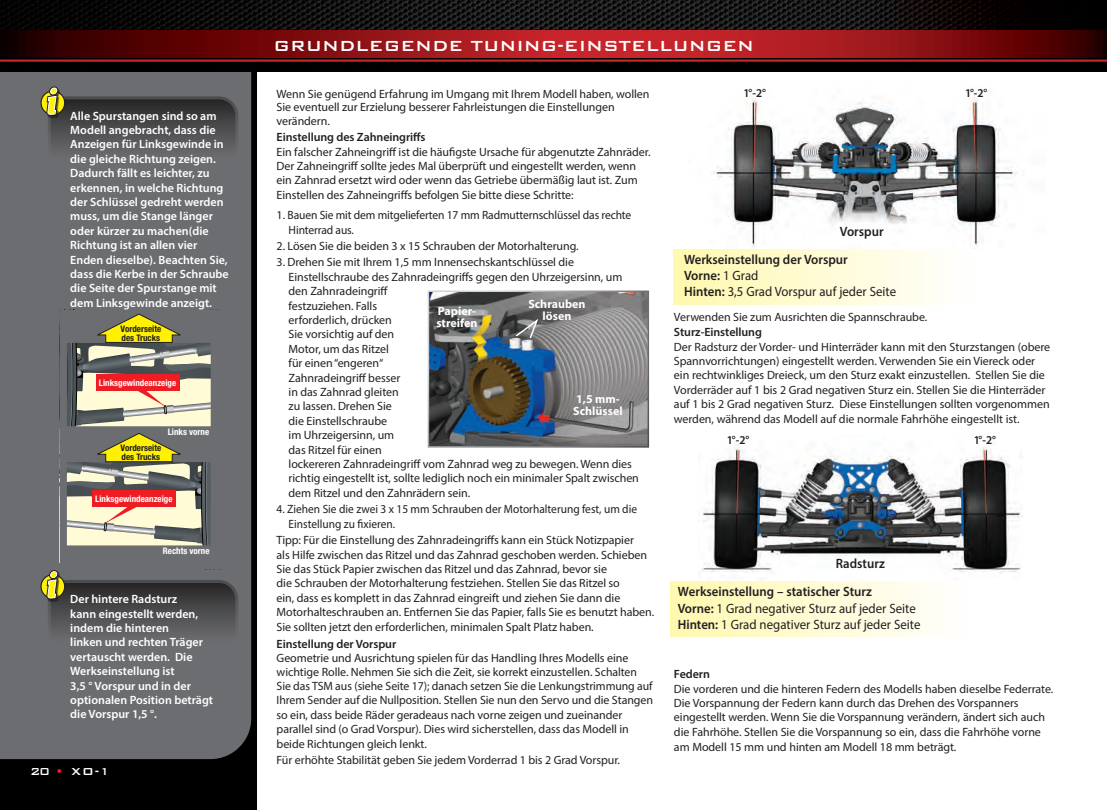
<style>
.page{position:relative;width:1107px;height:810px;background:#fff}
.page>*{position:absolute;margin:0;border:0;box-sizing:border-box;transform-origin:0 0}
.t1{font:19.5px "Bank Gothic Medium BT";color:#fff}
.t2{font:13.5px "Myriad Pro";color:#231f20;scale:.95 1}
.t3{font:600 13.5px "Myriad Pro";color:#231f20;scale:.95 1}
.t4{font:13.5px "Bank Gothic Medium BT";color:#fff}
.t5{font:12px/14.4px "Myriad Pro";letter-spacing:-.005em;color:#231f20}
.t6{font:600 12px/14.4px "Myriad Pro";color:#fff}
.t7{font:12px/15px "Myriad Pro";letter-spacing:-.005em;color:#231f20;scale:.95 1}
.t8{font:600 12px "Myriad Pro";letter-spacing:-.005em;color:#231f20}
.t9{font:700 12px/12px "Myriad Pro";color:#fff}
.t10{font:600 12px "Myriad Pro";letter-spacing:-.005em;color:#231f20;scale:.95 1}
.t11{font:700 condensed 9px "Helvetica Neue";color:#fff}
.t12{font:700 condensed 9px/9px "Helvetica Neue";color:#231f20}
.s1{color:#ee1d23}
.s2{font-weight:400}
.s3{font-weight:600}
</style>
<div class="page">
<div style="left:0;top:13px;width:256px;height:797px;background:#000"></div>
<div style="left:0;top:72px;width:251px;height:687px;background:#6c6d70"></div>
<img style="left:0;top:0;width:1107px;height:71px">
<svg style="left:0;top:30px;width:1107px;height:27px;background:#871114"></svg>
<hr style="left:0;top:59px;width:1107px;height:3px;background:#c8242b">
<img style="left:711px;top:97px;width:307px;height:150px">
<img style="left:699px;top:443px;width:324px;height:139px">
<svg style="left:41px;top:91px;width:24px;height:24px"></svg>
<div style="left:40px;top:91px;width:25px;height:24px;border:1px solid #231f20;border-radius:50%"></div>
<div style="left:47px;top:88px;width:13px;height:31px;background:#231f20;opacity:.75"></div>
<div style="left:49px;top:86px;width:9px;height:10px;border:3px solid #231f20;border-radius:50%"></div>
<div style="left:50px;top:88px;width:7px;height:6px;background:#fff101;border-radius:50%"></div>
<div style="left:50px;top:88px;width:7px;height:6px;border:1px solid #fff;border-radius:50%"></div>
<svg style="left:45px;top:93px;width:192px;height:86px;background:#585856"></svg>
<div style="left:48px;top:580px;width:190px;height:84px;border:3px solid #fff;border-radius:18px"></div>
<svg style="left:41px;top:575px;width:24px;height:23px"></svg>
<div style="left:40px;top:574px;width:25px;height:25px;border:1px solid #231f20;border-radius:50%"></div>
<div style="left:47px;top:572px;width:13px;height:30px;background:#231f20;opacity:.75"></div>
<div style="left:49px;top:570px;width:9px;height:9px;border:3px solid #231f20;border-radius:50%"></div>
<div style="left:50px;top:571px;width:7px;height:7px;background:#fff101;border-radius:50%"></div>
<div style="left:50px;top:571px;width:7px;height:7px;border:1px solid #fff;border-radius:50%"></div>
<svg style="left:45px;top:576px;width:192px;height:86px;background:#585856"></svg>
<svg style="left:60px;top:310px;width:162px;height:260px;background:#9d947d"></svg>
<div style="left:92px;top:491px;width:83px;height:16px;background:#ee1d23"></div>
<div style="left:673px;top:249px;width:380px;height:55px;background:linear-gradient(to right,#fff8b1,#fff)"></div>
<div style="left:670px;top:582px;width:383px;height:54px;background:linear-gradient(to right,#fff8b2,#fff)"></div>
<img style="left:431px;top:294px;width:215px;height:151px">
<svg style="left:514px;top:317px;width:26px;height:23px"></svg>
<p class="t6" style="left:70px;top:108px;width:160px">Alle Spurstangen sind so am<br>Modell angebracht, dass die<br>Anzeigen für Linksgewinde in die gleiche Richtung zeigen.<br>Dadurch fällt es leichter, zu erkennen, in welche Richtung der Schlüssel gedreht werden muss, um die Stange länger oder kürzer zu machen(die<br>Richtung ist an allen vier<br>Enden dieselbe). Beachten Sie, dass die Kerbe in der Schraube die Seite der Spurstange mit dem Linksgewinde anzeigt.</p>
<p class="t12" style="left:121px;top:324px;width:42px">Vorderseite des Trucks</p>
<p class="t11" style="left:99px;top:377px;width:79px">Linksgewindeanzeige</p>
<p class="t11" style="left:168px;top:426px;width:43px">Links vorne</p>
<p class="t12" style="left:121px;top:443px;width:42px">Vorderseite des Trucks</p>
<p class="t11" style="left:95px;top:494px;width:79px">Linksgewindeanzeige</p>
<p class="t11" style="left:163px;top:546px;width:48px">Rechts vorne</p>
<p class="t6" style="left:70px;top:592px;width:144px">Der hintere Radsturz<br>kann eingestellt werden, indem die hinteren<br>linken und rechten Träger vertauscht werden. Die<br>Werkseinstellung ist<br>3,5 ° Vorspur und in der optionalen Position beträgt die Vorspur 1,5 °.</p>
<p class="t4" style="left:30px;top:764px;width:81px">20 <span class="s1">•</span> XO-1</p>
<p class="t1" style="left:273px;top:35px;width:482px">GRUNDLEGENDE TUNING-EINSTELLUNGEN</p>
<p class="t5" style="left:277px;top:87px;width:374px;line-height:13.5px">Wenn Sie genügend Erfahrung im Umgang mit Ihrem Modell haben, wollen<br>Sie eventuell zur Erzielung besserer Fahrleistungen die Einstellungen verändern.</p>
<p class="t8" style="left:277px;top:130px;width:150px">Einstellung des Zahneingriffs</p>
<p class="t5" style="left:277px;top:144px;width:376px">Ein falscher Zahneingriff ist die häufigste Ursache für abgenutzte Zahnräder.<br>Der Zahneingriff sollte jedes Mal überprüft und eingestellt werden, wenn ein Zahnrad ersetzt wird oder wenn das Getriebe übermäßig laut ist. Zum Einstellen des Zahneingriffs befolgen Sie bitte diese Schritte:</p>
<p class="t5" style="left:289px;top:207px;width:344px;line-height:15px;text-indent:-12px">1. Bauen Sie mit dem mitgelieferten 17 mm Radmutternschlüssel das rechte<br>Hinterrad aus.</p>
<p class="t5" style="left:277px;top:239px;width:304px">2. Lösen Sie die beiden 3 x 15 Schrauben der Motorhalterung.</p>
<p class="t5" style="left:289px;top:255px;width:352px;text-indent:-12px">3. Drehen Sie mit Ihrem 1,5 mm Innensechskantschlüssel die Einstellschraube des Zahnradeingriffs gegen den Uhrzeigersinn, um den Zahnradeingriff<br>festzuziehen. Falls<br>erforderlich, drücken<br>Sie vorsichtig auf den<br>Motor, um das Ritzel<br>für einen “engeren“<br>Zahnradeingriff besser<br>in das Zahnrad gleiten<br>zu lassen. Drehen Sie<br>die Einstellschraube<br>im Uhrzeigersinn, um<br>das Ritzel für einen<br>lockereren Zahnradeingriff vom Zahnrad weg zu bewegen. Wenn dies richtig eingestellt ist, sollte lediglich noch ein minimaler Spalt zwischen dem Ritzel und den Zahnrädern sein.</p>
<p class="t7" style="left:289px;top:502px;width:368px;text-indent:-12px">4. Ziehen Sie die zwei 3 x 15 mm Schrauben der Motorhalterung fest, um die<br>Einstellung zu fixieren.</p>
<p class="t5" style="left:277px;top:533px;width:379px">Tipp: Für die Einstellung des Zahnradeingriffs kann ein Stück Notizpapier<br>als Hilfe zwischen das Ritzel und das Zahnrad geschoben werden. Schieben Sie das Stück Papier zwischen das Ritzel und das Zahnrad, bevor sie<br>die Schrauben der Motorhalterung festziehen. Stellen Sie das Ritzel so<br>ein, dass es komplett in das Zahnrad eingreift und ziehen Sie dann die Motorhalteschrauben an. Entfernen Sie das Papier, falls Sie es benutzt haben.<br>Sie sollten jetzt den erforderlichen, minimalen Spalt Platz haben.</p>
<p class="t8" style="left:277px;top:636px;width:121px">Einstellung der Vorspur</p>
<p class="t5" style="left:277px;top:651px;width:378px">Geometrie und Ausrichtung spielen für das Handling Ihres Modells eine wichtige Rolle. Nehmen Sie sich die Zeit, sie korrekt einzustellen. Schalten Sie das TSM aus (siehe Seite 17); danach setzen Sie die Lenkungstrimmung auf Ihrem Sender auf die Nullposition. Stellen Sie nun den Servo und die Stangen so ein, dass beide Räder geradeaus nach vorne zeigen und zueinander parallel sind (o Grad Vorspur). Dies wird sicherstellen, dass das Modell in beide Richtungen gleich lenkt.</p>
<p class="t5" style="left:277px;top:753px;width:345px">Für erhöhte Stabilität geben Sie jedem Vorderrad 1 bis 2 Grad Vorspur.</p>
<p class="t9" style="left:528px;top:297px;width:59px;text-align:center">Schrauben lösen</p>
<p class="t9" style="left:436px;top:304px;width:43px">Papier&shy;streifen</p>
<p class="t9" style="left:573px;top:393px;width:51px">1,5 mm-<br>Schlüssel</p>
<p class="t10" style="left:744px;top:85px;width:25px">1°-2°</p>
<p class="t3" style="left:840px;top:223px;width:48px">Vorspur</p>
<p class="t3" style="left:684px;top:251px;width:174px">Werkseinstellung der Vorspur</p>
<p class="t3" style="left:684px;top:267px;width:80px">Vorne: <span class="s2">1 Grad</span></p>
<p class="t2" style="left:684px;top:284px;width:225px"><span class="s3">Hinten:</span> 3,5 Grad Vorspur auf jeder Seite</p>
<p class="t10" style="left:965px;top:85px;width:25px">1°-2°</p>
<p class="t5" style="left:674px;top:310px;width:255px">Verwenden Sie zum Ausrichten die Spannschraube.</p>
<p class="t8" style="left:674px;top:325px;width:89px">Sturz-Einstellung</p>
<p class="t5" style="left:674px;top:339px;width:378px">Der Radsturz der Vorder- und Hinterräder kann mit den Sturzstangen (obere Spannvorrichtungen) eingestellt werden. Verwenden Sie ein Viereck oder ein rechtwinkliges Dreieck, um den Sturz exakt einzustellen. Stellen Sie die Vorderräder auf 1 bis 2 Grad negativen Sturz ein. Stellen Sie die Hinterräder auf 1 bis 2 Grad negativen Sturz. Diese Einstellungen sollten vorgenommen werden, während das Modell auf die normale Fahrhöhe eingestellt ist.</p>
<p class="t10" style="left:727px;top:433px;width:25px">1°-2°</p>
<p class="t3" style="left:836px;top:555px;width:53px">Radsturz</p>
<p class="t3" style="left:678px;top:583px;width:206px">Werkseinstellung – statischer Sturz</p>
<p class="t2" style="left:678px;top:600px;width:252px"><span class="s3">Vorne:</span> 1 Grad negativer Sturz auf jeder Seite</p>
<p class="t2" style="left:678px;top:616px;width:257px"><span class="s3">Hinten:</span> 1 Grad negativer Sturz auf jeder Seite</p>
<p class="t10" style="left:974px;top:433px;width:25px">1°-2°</p>
<p class="t8" style="left:674px;top:667px;width:37px">Federn</p>
<p class="t5" style="left:674px;top:681px;width:381px">Die vorderen und die hinteren Federn des Modells haben dieselbe Federrate.<br>Die Vorspannung der Federn kann durch das Drehen des Vorspanners eingestellt werden. Wenn Sie die Vorspannung verändern, ändert sich auch die Fahrhöhe. Stellen Sie die Vorspannung so ein, dass die Fahrhöhe vorne am Modell 15 mm und hinten am Modell 18 mm beträgt.</p>
</div>
